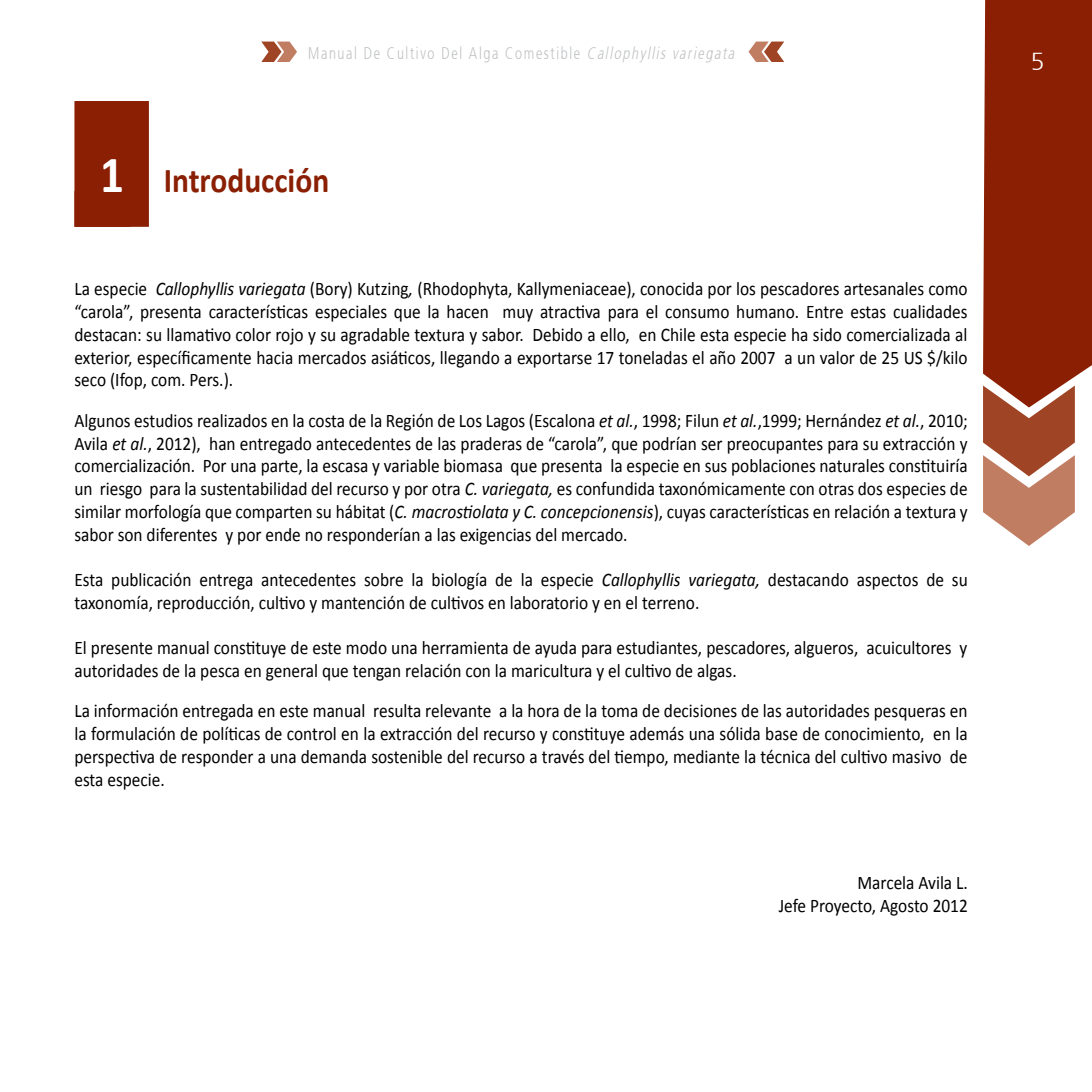
<style>
.page{position:relative;width:1092px;height:1092px;background:#fff}
.page>*{position:absolute;margin:0;border:0;box-sizing:border-box;transform-origin:0 0}
.t1{font:700 35px "Calibri";color:#8a1f03;scale:.9 1}
.t2{font:300 24.5px "Frutiger 45";color:#fff}
.t3{font:19.25px/22.8px "Calibri";color:#000;text-align:justify;scale:.9 1}
.t4{font:300 16.8px "Frutiger 45";letter-spacing:.13em;color:#bcbec0;scale:.75 1}
.s1{font-style:italic}
.s2{font-size:52.5px;color:#fff}
.s3{font-size:31.5px}
</style>
<div class="page">
<svg style="left:983px;top:0;width:108px;height:546px;background:#9e452c"></svg>
<svg style="left:261px;top:42px;width:36px;height:20px"></svg>
<svg style="left:748px;top:42px;width:36px;height:20px"></svg>
<div style="left:74px;top:101px;width:75px;height:126px;background:#8a1f03;border:2px solid #8a1f03"></div>
<div style="left:74px;top:191px;width:57px;height:36px;background:#8a1f03"></div>
<p class="t4" style="left:308px;top:43px;width:574px">Manual De Cultivo Del Alga Comestible <span class="s1">Callophyllis variegata</span></p>
<h1 class="t1" style="left:100px;top:158px;width:256px"><span class="s2">1</span> <span class="s3">I</span> Introducción</h1>
<p class="t3" style="left:74px;top:278px;width:993px">La especie <span class="s1">Callophyllis variegata</span> (Bory) Kutzing<span class="s1">,</span> (Rhodophyta, Kallymeniaceae), conocida por los pescadores artesanales como “carola”, presenta características especiales que la hacen muy atractiva para el consumo humano. Entre estas cualidades destacan: su llamativo color rojo y su agradable textura y sabor. Debido a ello, en Chile esta especie ha sido comercializada al exterior, específicamente hacia mercados asiáticos, llegando a exportarse 17 toneladas el año 2007 a un valor de 25 US $/kilo seco (Ifop, com. Pers.).</p>
<p class="t3" style="left:74px;top:409px;width:994px">Algunos estudios realizados en la costa de la Región de Los Lagos (Escalona <span class="s1">et al.</span>, 1998; Filun <span class="s1">et al.</span>,1999; Hernández <span class="s1">et al.</span>, 2010; Avila <span class="s1">et al.</span>, 2012), han entregado antecedentes de las praderas de “carola”, que podrían ser preocupantes para su extracción y comercialización. Por una parte, la escasa y variable biomasa que presenta la especie en sus poblaciones naturales constituiría un riesgo para la sustentabilidad del recurso y por otra <span class="s1">C. variegata,</span> es confundida taxonómicamente con otras dos especies de similar morfología que comparten su hábitat (<span class="s1">C. macrostiolata y C. concepcionensis</span>), cuyas características en relación a textura y sabor son diferentes y por ende no responderían a las exigencias del mercado.</p>
<p class="t3" style="left:74px;top:568px;width:994px">Esta publicación entrega antecedentes sobre la biología de la especie <span class="s1">Callophyllis variegata,</span> destacando aspectos de su taxonomía, reproducción, cultivo y mantención de cultivos en laboratorio y en el terreno.</p>
<p class="t3" style="left:74px;top:636px;width:993px">El presente manual constituye de este modo una herramienta de ayuda para estudiantes, pescadores, algueros, acuicultores y autoridades de la pesca en general que tengan relación con la maricultura y el cultivo de algas.</p>
<p class="t3" style="left:74px;top:699px;width:993px">La información entregada en este manual resulta relevante a la hora de la toma de decisiones de las autoridades pesqueras en la formulación de políticas de control en la extracción del recurso y constituye además una sólida base de conocimiento, en la perspectiva de responder a una demanda sostenible del recurso a través del tiempo, mediante la técnica del cultivo masivo de esta especie.</p>
<p class="t3" style="left:778px;top:871px;width:211px;text-align:right">Marcela Avila L.<br>Jefe Proyecto, Agosto 2012</p>
<p class="t2" style="left:1030px;top:48px;width:15px">5</p>
</div>
